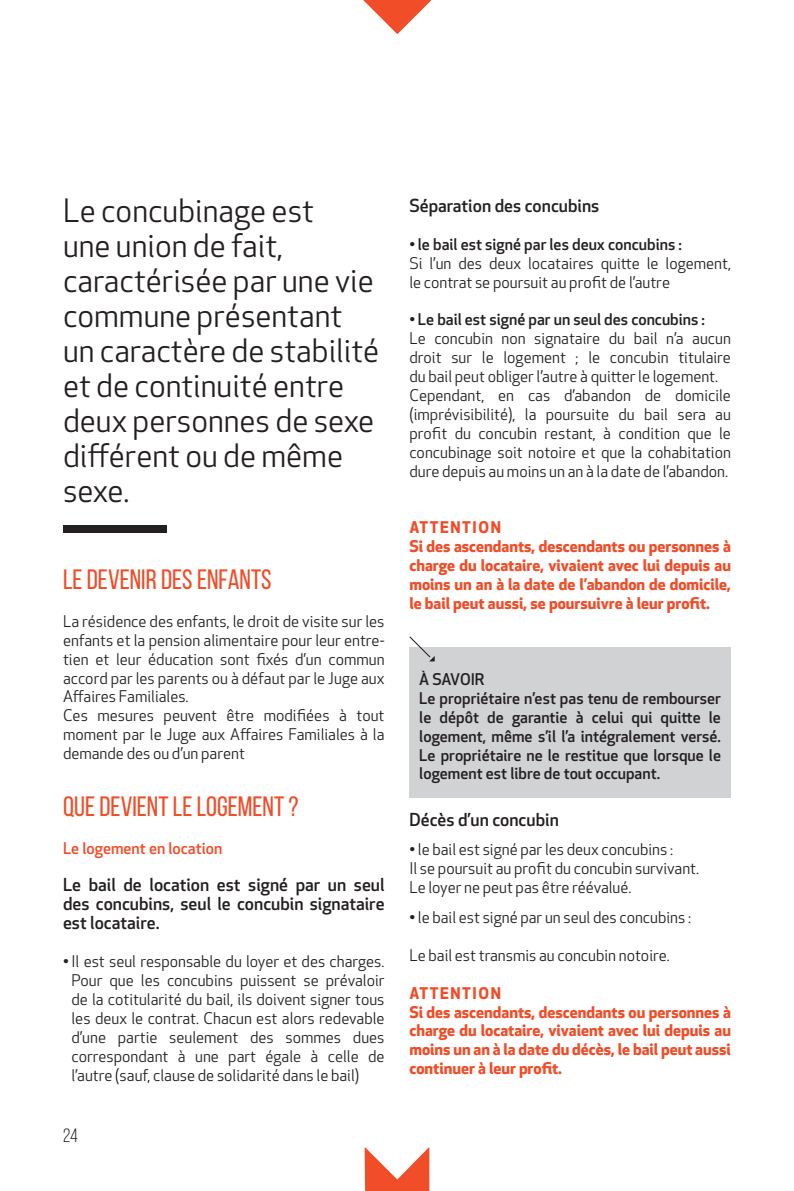
<style>
.page{position:relative;width:794px;height:1191px;background:#fff}
.page>*{position:absolute;margin:0;border:0;box-sizing:border-box;transform-origin:0 0}
.t1{font:31.5px/35px "Apex New";color:#231f20}
.t2{font:28px "Bebas Neue";color:#f04d28}
.t3{font:19.25px "Bebas Neue";color:#231f20}
.t4{font:500 17.5px/18.9px "Apex New";color:#231f20;text-align:justify}
.t5{font:15.75px/18.9px "Apex New";color:#231f20}
.t6{font:700 15.75px/18.9px "Apex New";color:#f04d28}
.t7{font:500 15.75px/18.9px "Apex New";color:#231f20}
.t8{font:500 15.75px "Apex New";color:#f04d28}
.s1{font-weight:500}
</style>
<div class="page">
<div style="left:410px;top:647px;width:321px;height:151px;background:#d1d2d4"></div>
<svg style="left:409px;top:636px;width:26px;height:25px"></svg>
<div style="left:63px;top:525px;width:104px;height:8px;background:#231f20"></div>
<svg style="left:365px;top:1147px;width:64px;height:44px"></svg>
<svg style="left:363px;top:0;width:68px;height:34px"></svg>
<h1 class="t1" style="left:63px;top:193px;width:318px">Le concubinage est<br>une union de fait, caractérisée par une vie commune présentant un caractère de stabilité et de continuité entre deux personnes de sexe différent ou de même sexe.</h1>
<h2 class="t2" style="left:63px;top:564px;width:210px">LE DEVENIR DES ENFANTS</h2>
<p class="t5" style="left:63px;top:611px;width:323px">La résidence des enfants, le droit de visite sur les enfants et la pension alimentaire pour leur entre&shy;tien et leur éducation sont fixés d’un commun accord par les parents ou à défaut par le Juge aux Affaires Familiales.<br>Ces mesures peuvent être modifiées à tout moment par le Juge aux Affaires Familiales à la demande des ou d’un parent</p>
<h2 class="t2" style="left:63px;top:791px;width:237px">QUE DEVIENT LE LOGEMENT ?</h2>
<p class="t8" style="left:63px;top:837px;width:161px">Le logement en location</p>
<p class="t4" style="left:63px;top:875px;width:323px">Le bail de location est signé par un seul des concubins, seul le concubin signataire est locataire.</p>
<p class="t5" style="left:72px;top:952px;width:314px;text-align:justify;text-indent:-9px">• Il est seul responsable du loyer et des charges.<br>Pour que les concubins puissent se prévaloir de la cotitularité du bail, ils doivent signer tous les deux le contrat. Chacun est alors redevable d’une partie seulement des sommes dues correspondant à une part égale à celle de l’autre (sauf, clause de solidarité dans le bail)</p>
<p class="t3" style="left:63px;top:1125px;width:17px">24</p>
<p class="t4" style="left:409px;top:196px;width:191px">Séparation des concubins</p>
<p class="t5" style="left:409px;top:234px;width:323px">• <span class="s1">le bail est signé par les deux concubins :<br></span>Si l’un des deux locataires quitte le logement, le contrat se poursuit au profit de l’autre</p>
<p class="t5" style="left:409px;top:310px;width:323px">• <span class="s1">Le bail est signé par un seul des concubins :<br></span>Le concubin non signataire du bail n’a aucun droit sur le logement ; le concubin titulaire du bail peut obliger l’autre à quitter le logement.<br>Cependant, en cas d’abandon de domicile (imprévisibilité), la poursuite du bail sera au profit du concubin restant, à condition que le concubinage soit notoire et que la cohabitation dure depuis au moins un an à la date de l’abandon.</p>
<p class="t6" style="left:409px;top:517px;width:323px">ATTENTION<br>Si des ascendants, descendants ou personnes à charge du locataire, vivaient avec lui depuis au moins un an à la date de l’abandon de domicile, le bail peut aussi, se poursuivre à leur profit.</p>
<p class="t7" style="left:419px;top:669px;width:303px">À SAVOIR<br>Le propriétaire n’est pas tenu de rembourser le dépôt de garantie à celui qui quitte le logement, même s’il l’a intégralement versé.<br>Le propriétaire ne le restitue que lorsque le logement est libre de tout occupant.</p>
<p class="t4" style="left:409px;top:809px;width:151px">Décès d’un concubin</p>
<p class="t5" style="left:409px;top:840px;width:291px">• le bail est signé par les deux concubins :<br>Il se poursuit au profit du concubin survivant.<br>Le loyer ne peut pas être réévalué.</p>
<p class="t5" style="left:409px;top:907px;width:283px">• le bail est signé par un seul des concubins :</p>
<p class="t5" style="left:409px;top:945px;width:262px">Le bail est transmis au concubin notoire.</p>
<p class="t6" style="left:409px;top:982px;width:323px">ATTENTION<br>Si des ascendants, descendants ou personnes à charge du locataire, vivaient avec lui depuis au moins un an à la date du décès, le bail peut aussi continuer à leur profit.</p>
</div>
